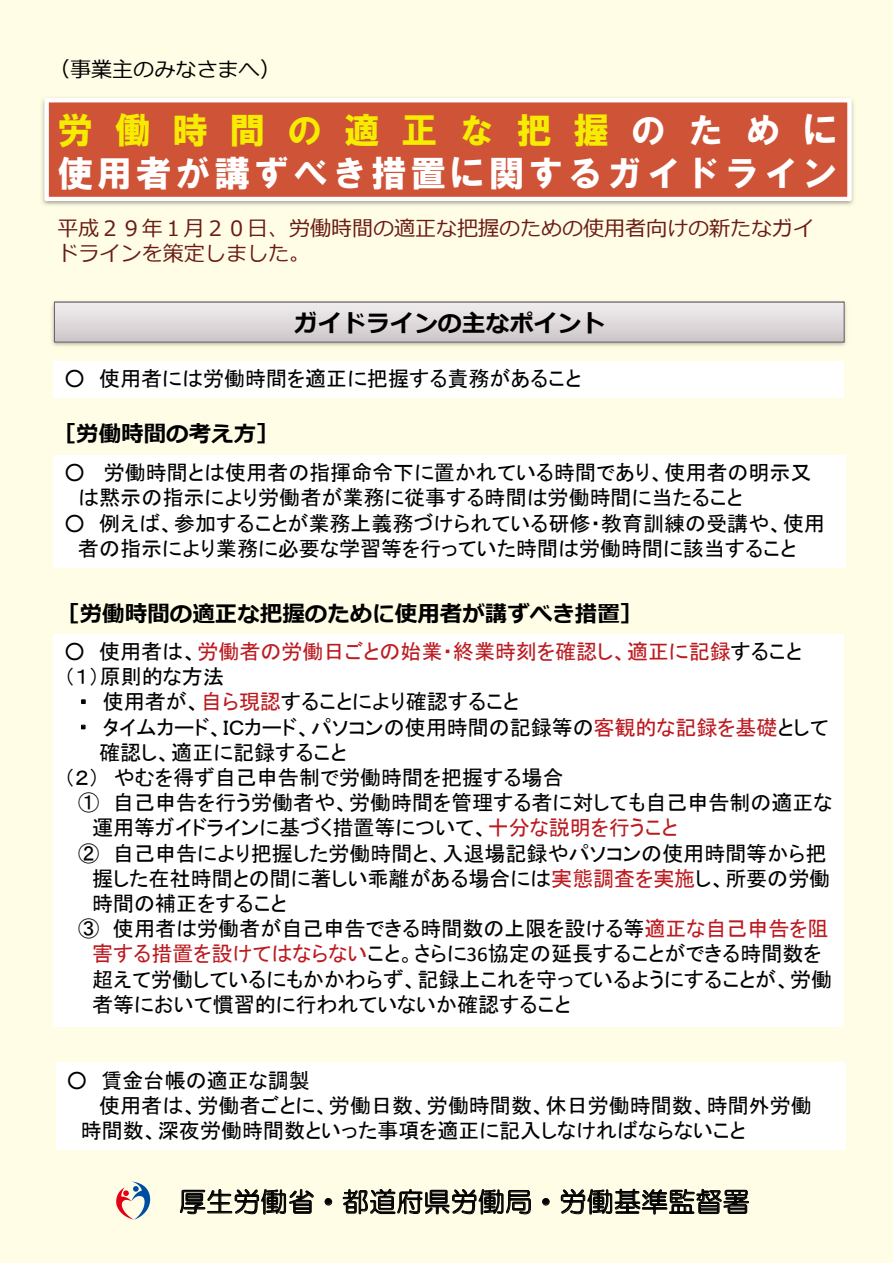
<style>
.page{position:relative;width:893px;height:1263px;background:#fffde5}
.page>*{position:absolute;margin:0;border:0;box-sizing:border-box;transform-origin:0 0}
.t1{font:36px/43.2px "HGS Soei Kakugothic UB";letter-spacing:.09em;color:#fff}
.t2{font:27px "HG Maru Gothic MPRO";letter-spacing:.005em;color:#000}
.t3{font:700 24px "Meiryo";color:#000}
.t4{font:700 22.5px "Meiryo";color:#000}
.t5{font:21px/25.2px "MS P Gothic";color:#000}
.t6{font:21px/25.2px "Meiryo";color:#6a1c15}
.t7{font:21px "MS P Gothic";color:#bc1b21}
.t8{font:21px "Meiryo";color:#000}
.s1{color:#f6ec00}
.s2{color:#000}
.s3{color:#bc1b21}
.s4{font-family:"Calibri"}
</style>
<div class="page">
<img style="left:42px;top:100px;width:812px;height:105px">
<svg style="left:45px;top:98px;width:806px;height:103px;background:#d36249"></svg>
<img style="left:52px;top:302px;width:794px;height:44px">
<svg style="left:54px;top:301px;width:791px;height:42px;background:#d9d3d4"></svg>
<div style="left:53px;top:634px;width:791px;height:392px;background:#fff"></div>
<div style="left:53px;top:455px;width:793px;height:112px;background:#fff"></div>
<div style="left:56px;top:1062px;width:789px;height:88px;background:#fff"></div>
<div style="left:53px;top:361px;width:791px;height:36px;background:#fff"></div>
<svg style="left:180px;top:1189px;width:133px;height:26px"></svg>
<svg style="left:325px;top:1198px;width:7px;height:8px"></svg>
<svg style="left:343px;top:1189px;width:188px;height:26px"></svg>
<svg style="left:542px;top:1198px;width:8px;height:8px"></svg>
<svg style="left:561px;top:1189px;width:188px;height:26px"></svg>
<svg style="left:116px;top:1181px;width:34px;height:38px"></svg>
<svg style="left:81px;top:700px;width:4px;height:4px"></svg>
<svg style="left:81px;top:725px;width:4px;height:4px"></svg>
<p class="t8" style="left:49px;top:55px;width:233px">（事業主のみなさまへ）</p>
<h1 class="t1" style="left:58px;top:108px;width:782px"><span class="s1">労働時間の適正な把握</span>のために使用者が講ずべき措置に関するガイドライン</h1>
<p class="t6" style="left:58px;top:216px;width:758px">平成２９年１月２０日、労働時間の適正な把握のための使用者向けの新たなガイドラインを策定しました。</p>
<p class="t5" style="left:64px;top:366px;width:23px">○</p>
<p class="t3" style="left:294px;top:306px;width:313px">ガイドラインの主なポイント</p>
<p class="t5" style="left:99px;top:366px;width:484px">使用者には労働時間を適正に把握する責務があること</p>
<p class="t4" style="left:54px;top:418px;width:227px">［労働時間の考え方］</p>
<p class="t5" style="left:104px;top:460px;width:709px">労働時間とは使用者の指揮命令下に置かれている時間であり、使用者の明示又</p>
<p class="t5" style="left:64px;top:460px;width:23px">○</p>
<p class="t5" style="left:64px;top:510px;width:23px">○</p>
<p class="t5" style="left:99px;top:485px;width:727px;text-indent:-21px">は黙示の指示により労働者が業務に従事する時間は労働時間に当たること<br>例えば、参加することが業務上義務づけられている研修・教育訓練の受講や、使用</p>
<p class="t5" style="left:78px;top:536px;width:720px">者の指示により業務に必要な学習等を行っていた時間は労働時間に該当すること</p>
<p class="t4" style="left:57px;top:598px;width:586px">［労働時間の適正な把握のために使用者が講ずべき措置］</p>
<p class="t7" style="left:99px;top:641px;width:704px"><span class="s2">使用者は、</span>労働者の労働日ごとの始業・終業時刻を確認し、適正に記録<span class="s2">すること</span></p>
<p class="t5" style="left:78px;top:689px;width:442px">・ 使用者が、<span class="s3">自ら現認</span>することにより確認すること</p>
<p class="t5" style="left:64px;top:639px;width:161px">○<br>（１）原則的な方法</p>
<p class="t5" style="left:78px;top:714px;width:752px">・ タイムカード、ＩＣカード、パソコンの使用時間の記録等の<span class="s3">客観的な記録を基礎</span>として</p>
<p class="t5" style="left:99px;top:739px;width:249px">確認し、適正に記録すること</p>
<p class="t5" style="left:64px;top:765px;width:501px">（２） やむを得ず自己申告制で労働時間を把握する場合</p>
<p class="t5" style="left:113px;top:790px;width:721px">自己申告を行う労働者や、労働時間を管理する者に対しても自己申告制の適正な</p>
<p class="t5" style="left:78px;top:840px;width:23px">②</p>
<p class="t5" style="left:78px;top:790px;width:23px">①</p>
<p class="t5" style="left:113px;top:815px;width:715px;text-indent:-21px">運用等ガイドラインに基づく措置等について、<span class="s3">十分な説明を行うこと<br></span>自己申告により把握した労働時間と、入退場記録やパソコンの使用時間等から把</p>
<p class="t5" style="left:92px;top:866px;width:740px">握した在社時間との間に著しい乖離がある場合には<span class="s3">実態調査を実施</span>し、所要の労働時間の補正をすること</p>
<p class="t5" style="left:78px;top:916px;width:752px">③ 使用者は労働者が自己申告できる時間数の上限を設ける等<span class="s3">適正な自己申告を阻</span></p>
<p class="t5" style="left:92px;top:941px;width:742px"><span class="s3">害する措置を設けてはならない</span>こと。さらに<span class="s4">36</span>協定の延長することができる時間数を超えて労働しているにもかかわらず、記録上これを守っているようにすることが、労働者等において慣習的に行われていないか確認すること</p>
<p class="t5" style="left:67px;top:1067px;width:23px">○</p>
<p class="t5" style="left:99px;top:1067px;width:714px">賃金台帳の適正な調製<br>使用者は、労働者ごとに、労働日数、労働時間数、休日労働時間数、時間外労働</p>
<p class="t5" style="left:81px;top:1118px;width:666px">時間数、深夜労働時間数といった事項を適正に記入しなければならないこと</p>
<p class="t2" style="left:179px;top:1188px;width:572px">厚生労働省・都道府県労働局・労働基準監督署</p>
</div>
